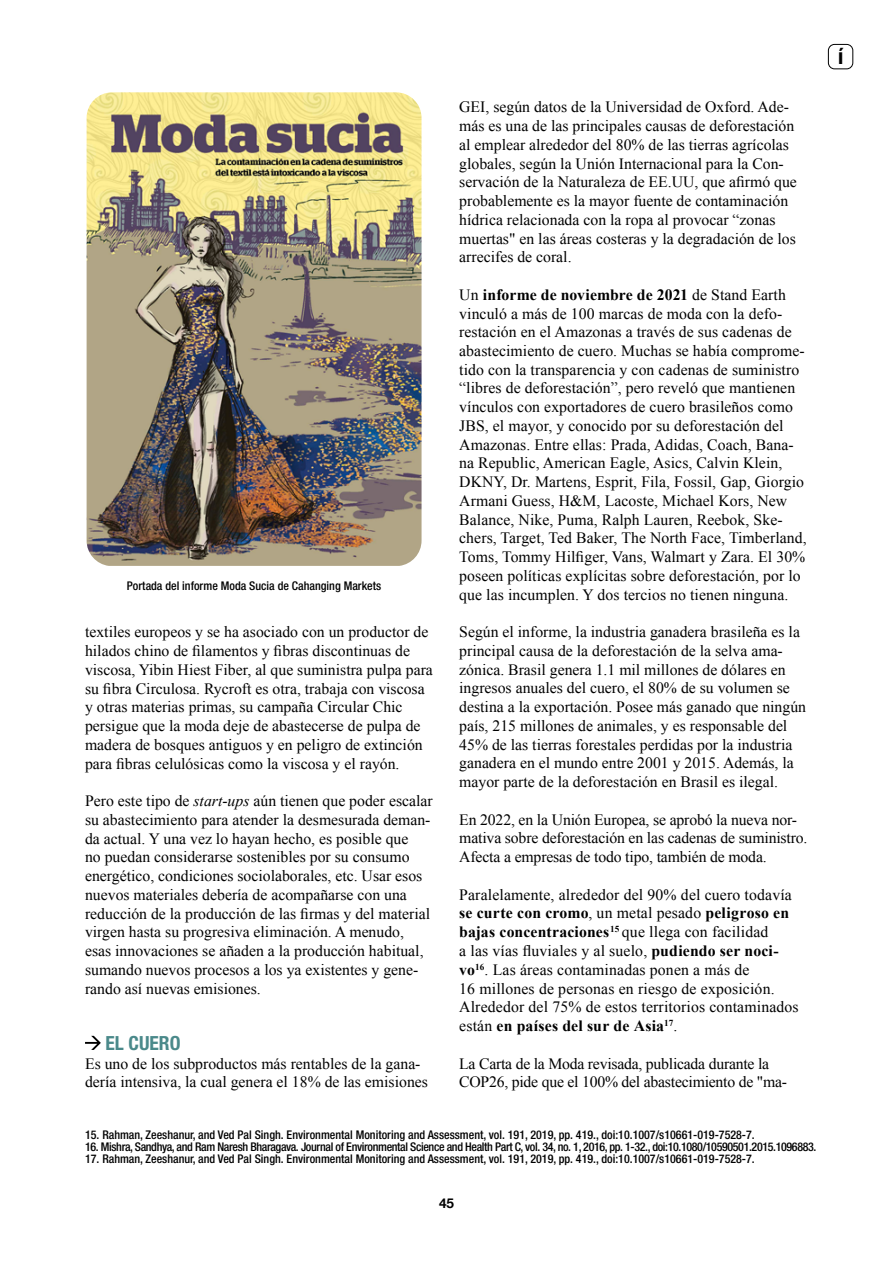
<style>
.page{position:relative;width:893px;height:1263px;background:#fff}
.page>*{position:absolute;margin:0;border:0;box-sizing:border-box;transform-origin:0 0}
.t1{font:700 condensed 21.75px "Helvetica Neue LT Std";color:#000}
.t2{font:700 condensed 19.5px "Helvetica Neue LT Std";color:#4a898a}
.t3{font:15.75px/18.8px "Times New Roman";color:#000}
.t4{font:700 13.5px "Helvetica Neue";color:#000}
.t5{font:500 condensed 12px "Helvetica Neue LT Std";color:#000}
.t6{font:500 condensed 12px "Helvetica Neue LT Std";letter-spacing:-.03em;color:#000}
.s1{font-style:italic}
.s2{font-weight:700}
</style>
<div class="page">
<div style="left:828px;top:44px;width:25px;height:25px;border:1px solid #000;border-radius:6px"></div>
<img style="left:87px;top:92px;width:335px;height:474px">
<svg style="left:85px;top:1036px;width:16px;height:14px"></svg>
<p class="t5" style="left:127px;top:578px;width:256px">Portada del informe Moda Sucia de Cahanging Markets</p>
<p class="t3" style="left:85px;top:622px;width:349px">textiles europeos y se ha asociado con un productor de hilados chino de filamentos y fibras discontinuas de viscosa, Yibin Hiest Fiber, al que suministra pulpa para su fibra Circulosa. Rycroft es otra, trabaja con viscosa y otras materias primas, su campaña Circular Chic persigue que la moda deje de abastecerse de pulpa de madera de bosques antiguos y en peligro de extinción para fibras celulósicas como la viscosa y el rayón.</p>
<p class="t3" style="left:85px;top:791px;width:349px">Pero este tipo de <span class="s1">start-ups</span> aún tienen que poder escalar su abastecimiento para atender la desmesurada deman&shy;da actual. Y una vez lo hayan hecho, es posible que<br>no puedan considerarse sostenibles por su consumo energético, condiciones sociolaborales, etc. Usar esos nuevos materiales debería de acompañarse con una reducción de la producción de las firmas y del material virgen hasta su progresiva eliminación. A menudo, esas innovaciones se añaden a la producción habitual, sumando nuevos procesos a los ya existentes y gene&shy;rando así nuevas emisiones.</p>
<p class="t2" style="left:106px;top:1031px;width:77px">EL CUERO</p>
<p class="t3" style="left:85px;top:1054px;width:344px">Es uno de los subproductos más rentables de la gana&shy;dería intensiva, la cual genera el 18% de las emisiones</p>
<p class="t3" style="left:459px;top:97px;width:339px">GEI, según datos de la Universidad de Oxford. Ade&shy;más es una de las principales causas de deforestación al emplear alrededor del 80% de las tierras agrícolas globales, según la Unión Internacional para la Con&shy;servación de la Naturaleza de EE.UU, que afirmó que probablemente es la mayor fuente de contaminación hídrica relacionada con la ropa al provocar “zonas muertas" en las áreas costeras y la degradación de los arrecifes de coral.</p>
<p class="t3" style="left:459px;top:285px;width:349px">Un <span class="s2">informe de noviembre de 2021</span> de Stand Earth vinculó a más de 100 marcas de moda con la defo&shy;restación en el Amazonas a través de sus cadenas de abastecimiento de cuero. Muchas se había comprome&shy;tido con la transparencia y con cadenas de suministro “libres de deforestación”, pero reveló que mantienen vínculos con exportadores de cuero brasileños como JBS, el mayor, y conocido por su deforestación del Amazonas. Entre ellas: Prada, Adidas, Coach, Bana&shy;na Republic, American Eagle, Asics, Calvin Klein, DKNY, Dr. Martens, Esprit, Fila, Fossil, Gap, Giorgio Armani Guess, H&amp;M, Lacoste, Michael Kors, New Balance, Nike, Puma, Ralph Lauren, Reebok, Ske&shy;chers, Target, Ted Baker, The North Face, Timberland, Toms, Tommy Hilfiger, Vans, Walmart y Zara. El 30% poseen políticas explícitas sobre deforestación, por lo que las incumplen. Y dos tercios no tienen ninguna.</p>
<p class="t3" style="left:459px;top:622px;width:348px">Según el informe, la industria ganadera brasileña es la principal causa de la deforestación de la selva ama&shy;zónica. Brasil genera 1.1 mil millones de dólares en ingresos anuales del cuero, el 80% de su volumen se destina a la exportación. Posee más ganado que ningún país, 215 millones de animales, y es responsable del 45% de las tierras forestales perdidas por la industria ganadera en el mundo entre 2001 y 2015. Además, la mayor parte de la deforestación en Brasil es ilegal.</p>
<p class="t3" style="left:459px;top:810px;width:350px">En 2022, en la Unión Europea, se aprobó la nueva nor&shy;mativa sobre deforestación en las cadenas de suministro.<br>Afecta a empresas de todo tipo, también de moda.</p>
<p class="t3" style="left:459px;top:885px;width:341px">Paralelamente, alrededor del 90% del cuero todavía <span class="s2">se curte con cromo</span>, un metal pesado <span class="s2">peligroso en bajas concentraciones</span><sup>15</sup> que llega con facilidad<br>a las vías fluviales y al suelo, <span class="s2">pudiendo ser noci&shy;vo</span><sup>16</sup>. Las áreas contaminadas ponen a más de<br>16 millones de personas en riesgo de exposición.<br>Alrededor del 75% de estos territorios contaminados están <span class="s2">en países del sur de Asia</span><sup>17</sup>.</p>
<p class="t3" style="left:459px;top:1054px;width:329px">La Carta de la Moda revisada, publicada durante la<br>COP26, pide que el 100% del abastecimiento de "ma-</p>
<p class="t5" style="left:85px;top:1127px;width:671px">15. Rahman, Zeeshanur, and Ved Pal Singh. Environmental Monitoring and Assessment, vol. 191, 2019, pp. 419., doi:10.1007/s10661-019-7528-7.</p>
<p class="t6" style="left:85px;top:1139px;width:733px">16. Mishra, Sandhya, and Ram Naresh Bharagava. Journal of Environmental Science and Health Part C, vol. 34, no. 1, 2016, pp. 1-32., doi:10.1080/10590501.2015.1096883.</p>
<p class="t5" style="left:85px;top:1151px;width:671px">17. Rahman, Zeeshanur, and Ved Pal Singh. Environmental Monitoring and Assessment, vol. 191, 2019, pp. 419., doi:10.1007/s10661-019-7528-7.</p>
<p class="t4" style="left:439px;top:1193px;width:16px">45</p>
<h1 class="t1" style="left:838px;top:43px;width:7px">í</h1>
</div>
